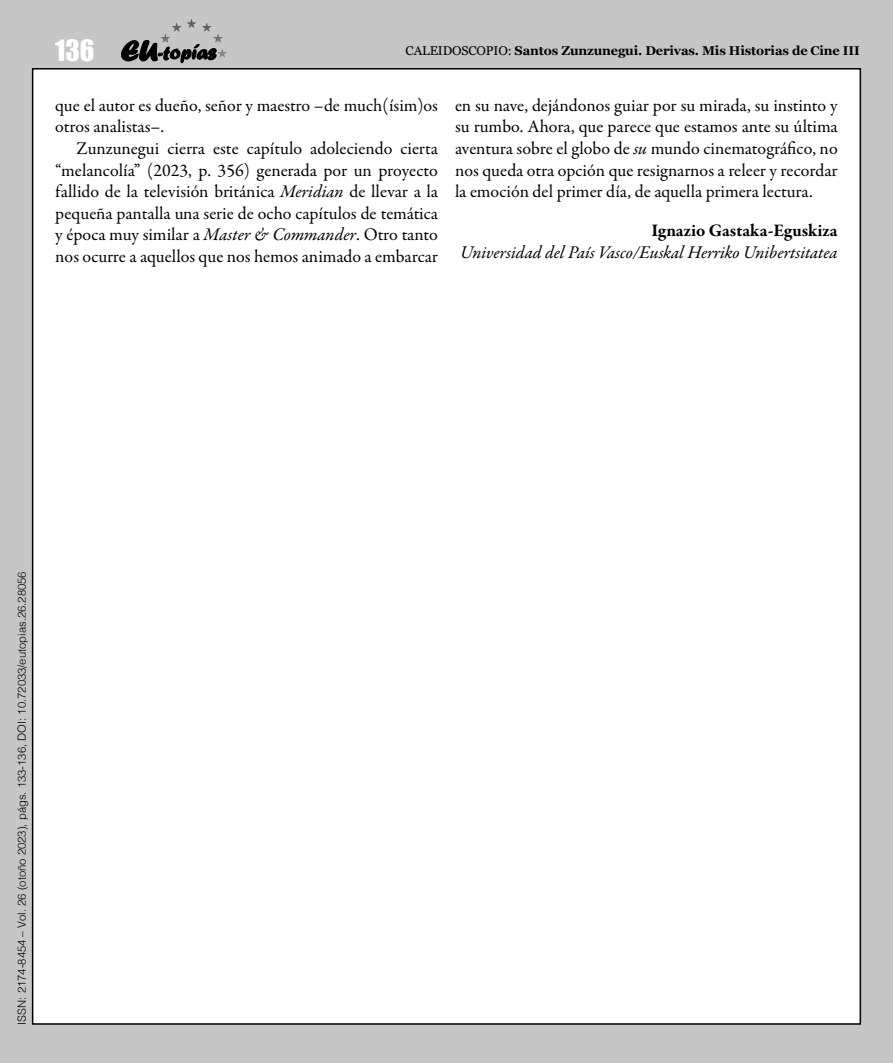
<style>
.page{position:relative;width:893px;height:1063px;background:#c6c6c6}
.page>*{position:absolute;margin:0;border:0;box-sizing:border-box;transform-origin:0 0}
.t1{font:27px "Impact";color:#fff}
.Articulo_parrafo{font:18px/21.6px "Garamond Premr Pro";color:#000;text-align:justify}
.Resenya_autoria_filiacion{font:italic 18px "Garamond Premr Pro";letter-spacing:-.005em;color:#000}
.Resenya_autoria{font:700 18px "Garamond Premr Pro";color:#000}
.t2{font:700 12.75px "Georgia";letter-spacing:-.01em;color:#000}
.t3{font:300 11.25px "Helvetica";color:#000}
.s1{font-weight:400}
.s2{font-style:italic}
</style>
<div class="page">
<div style="left:33px;top:69px;width:827px;height:955px;background:#fff"></div>
<svg style="left:121px;top:40px;width:95px;height:23px"></svg>
<hr style="left:161px;top:19px;width:66px;height:1px;background:#585857">
<hr style="left:161px;top:20px;width:66px;height:1px;background:#595958">
<hr style="left:161px;top:21px;width:66px;height:1px;background:#5a5a59">
<hr style="left:161px;top:22px;width:66px;height:1px;background:#5c5c5b">
<hr style="left:161px;top:23px;width:66px;height:1px;background:#5d5d5c">
<hr style="left:161px;top:24px;width:66px;height:1px;background:#5f5f5e">
<hr style="left:161px;top:25px;width:66px;height:1px;background:#60605f">
<hr style="left:161px;top:26px;width:66px;height:1px;background:#626261">
<hr style="left:161px;top:27px;width:66px;height:1px;background:#636362">
<hr style="left:161px;top:28px;width:66px;height:1px;background:#656464">
<hr style="left:161px;top:29px;width:66px;height:1px;background:#666565">
<hr style="left:161px;top:30px;width:66px;height:1px;background:#676766">
<hr style="left:161px;top:31px;width:66px;height:1px;background:#696868">
<hr style="left:161px;top:32px;width:66px;height:1px;background:#6a6969">
<hr style="left:161px;top:33px;width:66px;height:1px;background:#6c6b6b">
<hr style="left:161px;top:34px;width:66px;height:1px;background:#6c6c6c">
<hr style="left:161px;top:35px;width:66px;height:1px;background:#6e6e6d">
<hr style="left:161px;top:36px;width:66px;height:1px;background:#6f6f6e">
<hr style="left:161px;top:37px;width:66px;height:1px;background:#717170">
<hr style="left:161px;top:38px;width:66px;height:1px;background:#727271">
<hr style="left:161px;top:39px;width:66px;height:1px;background:#747473">
<hr style="left:161px;top:40px;width:66px;height:1px;background:#757574">
<hr style="left:161px;top:41px;width:66px;height:1px;background:#767675">
<hr style="left:161px;top:42px;width:66px;height:1px;background:#787877">
<hr style="left:161px;top:43px;width:66px;height:1px;background:#797978">
<hr style="left:161px;top:44px;width:66px;height:1px;background:#7b7b7a">
<hr style="left:161px;top:45px;width:66px;height:1px;background:#7c7c7b">
<hr style="left:161px;top:46px;width:66px;height:1px;background:#7e7d7d">
<hr style="left:161px;top:47px;width:66px;height:1px;background:#7f7e7e">
<hr style="left:161px;top:48px;width:66px;height:1px;background:#818080">
<hr style="left:161px;top:49px;width:66px;height:1px;background:#828181">
<hr style="left:161px;top:50px;width:66px;height:1px;background:#828282">
<hr style="left:161px;top:51px;width:66px;height:1px;background:#848483">
<hr style="left:161px;top:52px;width:66px;height:1px;background:#858584">
<hr style="left:161px;top:53px;width:66px;height:1px;background:#878786">
<hr style="left:161px;top:54px;width:66px;height:1px;background:#888887">
<hr style="left:161px;top:55px;width:66px;height:1px;background:#898989">
<hr style="left:161px;top:56px;width:66px;height:1px;background:#8a8a8a">
<hr style="left:161px;top:57px;width:66px;height:1px;background:#8c8c8b">
<h1 class="t1" style="left:55px;top:29px;width:41px">136</h1>
<p class="t2" style="left:406px;top:41px;width:456px"><span class="s1">CALEIDOSCOPIO:</span> Santos Zunzunegui. Derivas. Mis Historias de Cine III</p>
<p class="Articulo_parrafo" style="left:55px;top:95px;width:384px">que el autor es dueño, señor y maestro –de much(ísim)os otros analistas–.</p>
<p class="Articulo_parrafo" style="left:55px;top:138px;width:384px;text-indent:21px">Zunzunegui cierra este capítulo adoleciendo cierta “melancolía” (2023, p. 356) generada por un proyecto fallido de la televisión británica <span class="s2">Meridian</span> de llevar a la pequeña pantalla una serie de ocho capítulos de temática y época muy similar a <span class="s2">Master &amp; Commander</span>. Otro tanto nos ocurre a aquellos que nos hemos animado a embarcar</p>
<p class="Articulo_parrafo" style="left:455px;top:95px;width:384px">en su nave, dejándonos guiar por su mirada, su instinto y su rumbo. Ahora, que parece que estamos ante su última aventura sobre el globo de <span class="s2">su</span> mundo cinematográfico, no nos queda otra opción que resignarnos a releer y recordar la emoción del primer día, de aquella primera lectura.</p>
<p class="Resenya_autoria" style="left:651px;top:219px;width:188px">Ignazio Gastaka-Eguskiza</p>
<p class="Resenya_autoria_filiacion" style="left:460px;top:240px;width:379px">Universidad del País Vasco/Euskal Herriko Unibertsitatea</p>
<p class="t3" style="left:12px;top:1025px;width:455px;rotate:-90deg">ISSN: 2174-8454 – Vol. 26 (otoño 2023), págs. 133-136, DOI: 10.72033/eutopias.26.28056</p>
</div>
